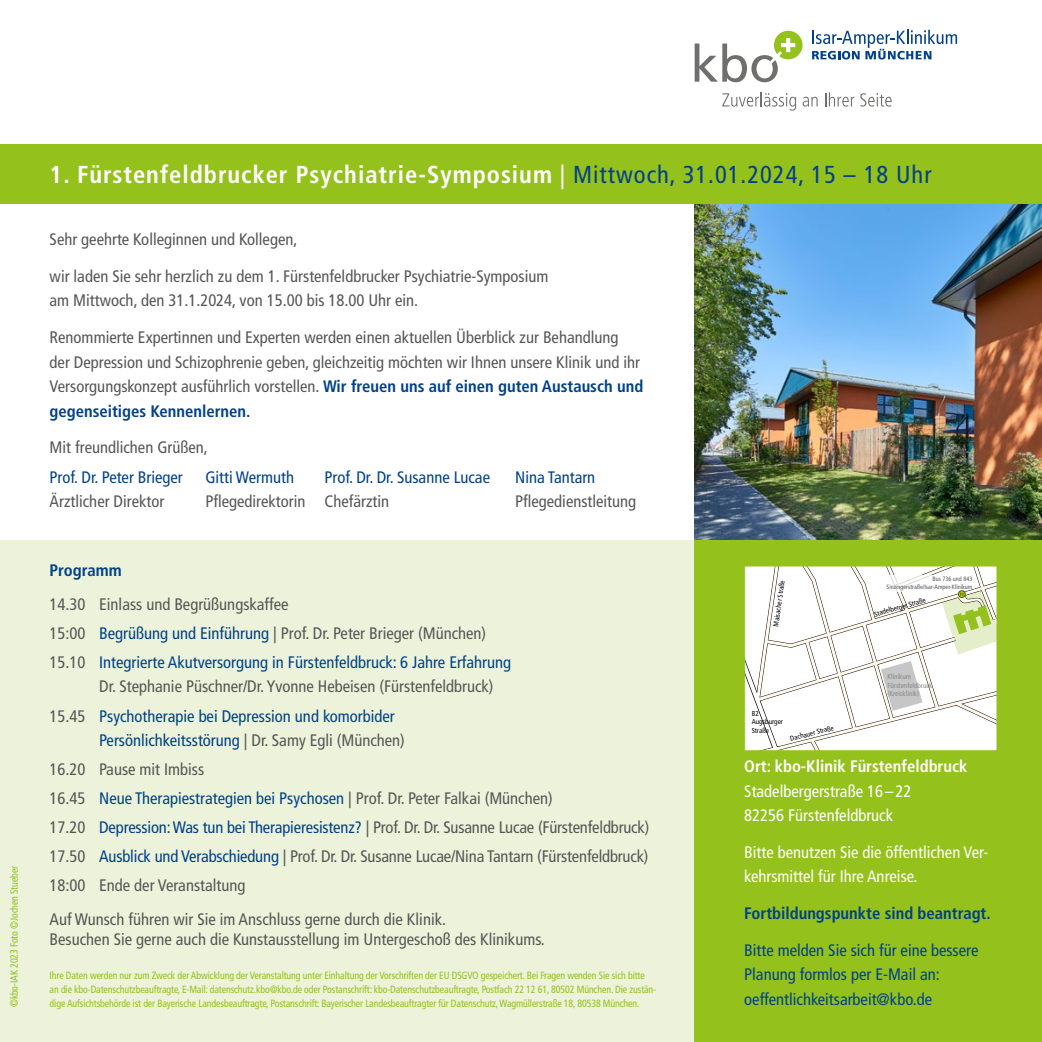
<style>
.page{position:relative;width:1042px;height:1042px;background:#fff}
.page>*{position:absolute;margin:0;border:0;box-sizing:border-box;transform-origin:0 0}
.t1{font:700 condensed 24.5px "Frutiger LT Com";letter-spacing:.04em;color:#fff}
.t2{font:condensed 16.62px/29.1px "Frutiger LT Com";color:#565656}
.t3{font:condensed 16.62px/29.1px "Frutiger LT Com";color:#004189}
.t4{font:condensed 16.62px/24.5px "Frutiger LT Com";color:#fff}
.t5{font:700 condensed 16.62px "Frutiger LT Com";color:#004189}
.t6{font:700 condensed 16.62px "Frutiger LT Com";color:#fff}
.t7{font:condensed 10.5px/14px "Frutiger LT Com";letter-spacing:-.01em;color:#94c11c;scale:.94 1}
.t8{font:condensed 7.17px/8.6px "Frutiger LT Com";color:#000}
.t9{font:condensed 7.17px/8.6px "Frutiger LT Com";color:#878787}
.t10{font:condensed 6.3px/7.5px "Frutiger LT Com";color:#575756;text-align:right}
.s1{font-weight:400}
.s2{font-weight:400;color:#004189}
.s3{font-weight:700;color:#004189}
.s4{color:#565656}
.s5{color:#004189}
</style>
<div class="page">
<div style="left:0;top:541px;width:698px;height:501px;background:#ecf3da"></div>
<img style="left:694px;top:203px;width:348px;height:338px">
<div style="left:0;top:144px;width:1042px;height:59px;background:#94c11c"></div>
<svg style="left:694px;top:31px;width:108px;height:51px"></svg>
<svg style="left:722px;top:92px;width:74px;height:19px"></svg>
<svg style="left:802px;top:97px;width:15px;height:10px"></svg>
<svg style="left:825px;top:92px;width:29px;height:15px"></svg>
<svg style="left:860px;top:93px;width:31px;height:14px"></svg>
<svg style="left:812px;top:30px;width:145px;height:30px"></svg>
<div style="left:694px;top:541px;width:348px;height:501px;background:#94c11c"></div>
<svg style="left:746px;top:568px;width:249px;height:181px;background:#f2f2ed"></svg>
<div style="left:884px;top:575px;width:67px;height:16px;background:#fff"></div>
<div style="left:744px;top:566px;width:253px;height:185px;border:1px solid #94c11c"></div>
<p class="t7" style="left:7px;top:1007px;width:152px;rotate:-90deg">©kbo-IAK 2023 Foto ©Jochen Stueber</p>
<h1 class="t1" style="left:50px;top:160px;width:883px">1. Fürstenfeldbrucker Psychiatrie-Symposium <span class="s1">|</span> <span class="s2">Mittwoch, 31.01.2024, 15 – 18 Uhr</span></h1>
<p class="t2" style="left:50px;top:225px;width:249px">Sehr geehrte Kolleginnen und Kollegen,</p>
<p class="t2" style="left:50px;top:264px;width:500px;line-height:24.5px">wir laden Sie sehr herzlich zu dem 1. Fürstenfeldbrucker Psychiatrie-Symposium am Mittwoch, den 31.1.2024, von 15.00 bis 18.00 Uhr ein.</p>
<p class="t2" style="left:50px;top:325px;width:595px;line-height:24.5px">Renommierte Expertinnen und Experten werden einen aktuellen Überblick zur Behandlung<br>der Depression und Schizophrenie geben, gleichzeitig möchten wir Ihnen unsere Klinik und ihr Versorgungskonzept ausführlich vorstellen. <span class="s3">Wir freuen uns auf einen guten Austausch und gegenseitiges Kennenlernen.</span></p>
<p class="t2" style="left:50px;top:433px;width:160px">Mit freundlichen Grüßen,</p>
<p class="t3" style="left:50px;top:463px;width:135px">Prof. Dr. Peter Brieger</p>
<p class="t3" style="left:205px;top:463px;width:90px">Gitti Wermuth</p>
<p class="t3" style="left:324px;top:463px;width:167px">Prof. Dr. Dr. Susanne Lucae</p>
<p class="t3" style="left:515px;top:463px;width:82px">Nina Tantarn</p>
<p class="t2" style="left:50px;top:487px;width:116px">Ärztlicher Direktor</p>
<p class="t2" style="left:205px;top:487px;width:185px">Pflegedirektorin Chefärztin</p>
<p class="t2" style="left:515px;top:487px;width:122px">Pflegedienstleitung</p>
<p class="t5" style="left:50px;top:560px;width:74px">Programm</p>
<p class="t3" style="left:50px;top:590px;width:463px"><span class="s4">14.30 Einlass und Begrüßungskaffee<br>15:00</span> Begrüßung und Einführung <span class="s4">| Prof. Dr. Peter Brieger (München)<br>15.10</span> Integrierte Akutversorgung in Fürstenfeldbruck: 6 Jahre Erfahrung</p>
<p class="t2" style="left:50px;top:672px;width:445px;text-indent:50px">Dr. Stephanie Püschner/Dr. Yvonne Hebeisen (Fürstenfeldbruck)<br>15.45 <span class="s5">Psychotherapie bei Depression und komorbider</span></p>
<p class="t2" style="left:50px;top:725px;width:601px;text-indent:50px"><span class="s5">Persönlichkeitsstörung</span> | Dr. Samy Egli (München)<br>16.20 Pause mit Imbiss<br>16.45 <span class="s5">Neue Therapiestrategien bei Psychosen</span> | Prof. Dr. Peter Falkai (München)<br>17.20 <span class="s5">Depression: Was tun bei Therapieresistenz?</span> | Prof. Dr. Dr. Susanne Lucae (Fürstenfeldbruck)<br>17.50 <span class="s5">Ausblick und Verabschiedung</span> | Prof. Dr. Dr. Susanne Lucae/Nina Tantarn (Fürstenfeldbruck)<br>18:00 Ende der Veranstaltung</p>
<p class="t2" style="left:50px;top:910px;width:497px;line-height:19.9px">Auf Wunsch führen wir Sie im Anschluss gerne durch die Klinik.<br>Besuchen Sie gerne auch die Kunstausstellung im Untergeschoß des Klinikums.</p>
<p class="t7" style="left:50px;top:968px;width:647px">Ihre Daten werden nur zum Zweck der Abwicklung der Veranstaltung unter Einhaltung der Vorschriften der EU DSGVO gespeichert. Bei Fragen wenden Sie sich bitte an die kbo-Datenschutzbeauftragte, E-Mail: datenschutz.kbo@kbo.de oder Postanschrift: kbo-Datenschutzbeauftragte, Postfach 22 12 61, 80502 München. Die zustän&shy;dige Aufsichtsbehörde ist der Bayerische Landesbeauftragte, Postanschrift: Bayerischer Landesbeauftragter für Datenschutz, Wagmüllerstraße 18, 80538 München.</p>
<p class="t8" style="left:771px;top:626px;width:48px;rotate:-82deg">Maisacher Straße</p>
<p class="t8" style="left:752px;top:709px;width:33px">B2<br>Augsburger<br>Straße</p>
<p class="t8" style="left:789px;top:734px;width:46px;rotate:-14deg">Dachauer Straße</p>
<p class="t10" style="left:886px;top:575px;width:87px">Bus 736 und 843<br>Sinzingerstraße/Isar-Amper-Klinikum</p>
<p class="t8" style="left:873px;top:610px;width:55px;rotate:-16deg">Stadelberger Straße</p>
<p class="t9" style="left:887px;top:672px;width:46px">Klinikum<br>Fürstenfeldbruck (Kreisklinik)</p>
<p class="t6" style="left:744px;top:756px;width:225px">Ort: kbo-Klinik Fürstenfeldbruck</p>
<p class="t4" style="left:744px;top:778px;width:169px">Stadelbergerstraße 16–22<br>82256 Fürstenfeldbruck</p>
<p class="t4" style="left:744px;top:840px;width:245px">Bitte benutzen Sie die öffentlichen Ver&shy;kehrsmittel für Ihre Anreise.</p>
<p class="t5" style="left:744px;top:903px;width:248px">Fortbildungspunkte sind beantragt.</p>
<p class="t3" style="left:744px;top:938px;width:236px;line-height:24.5px">Bitte melden Sie sich für eine bessere<br>Planung formlos per E-Mail an:</p>
<p class="t3" style="left:744px;top:984px;width:189px">oeffentlichkeitsarbeit@kbo.de</p>
</div>
